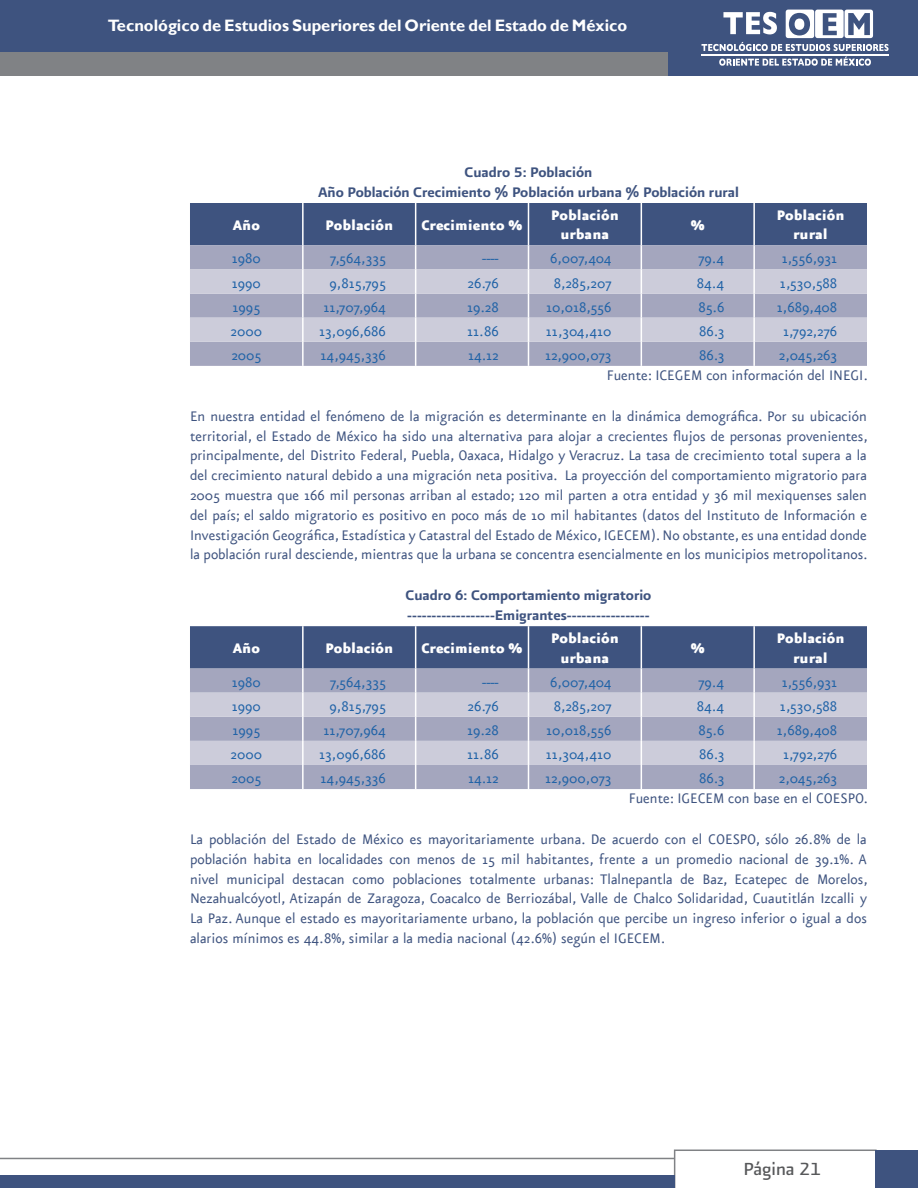
<style>
.page{position:relative;width:918px;height:1188px;background:#fff}
.page>*{position:absolute;margin:0;border:0;box-sizing:border-box;transform-origin:0 0}
.t1{font:21px "Presidencia Base";color:#57585a}
.Párrafo_normal{font:16.5px/19.8px "Eureka Sans";color:#3e537f;text-align:justify}
.t2{font:16.5px "Eureka Sans";color:#2163a7}
.Párrafo_normal-2{font:16.5px "Presidencia Firme";color:#3e537f}
.t3{font:900 16.5px/19.8px "Eureka Sans";color:#fff;text-align:center}
.t4{font:700 16.5px "Gill Sans";color:#fff}
</style>
<div class="page">
<div style="left:0;top:43px;width:667px;height:33px;background:#808285"></div>
<svg style="left:674px;top:1150px;width:202px;height:38px"></svg>
<div style="left:876px;top:1150px;width:42px;height:38px;background:#3e537f"></div>
<div style="left:0;top:1175px;width:675px;height:13px;background:#3e537f"></div>
<hr style="left:0;top:1158px;width:675px;height:1px;background:#808285">
<div style="left:0;top:0;width:918px;height:51px;background:#3e537f"></div>
<div style="left:668px;top:42px;width:250px;height:34px;background:#3e537f"></div>
<svg style="left:719px;top:57px;width:152px;height:9px"></svg>
<hr style="left:701px;top:54px;width:188px;height:1px;background:#fff">
<svg style="left:701px;top:10px;width:188px;height:41px"></svg>
<svg style="left:190px;top:203px;width:677px;height:163px;background:#979db7"></svg>
<hr style="left:753px;top:342px;width:2px;height:24px;background:#fff">
<svg style="left:190px;top:626px;width:677px;height:163px;background:#979db7"></svg>
<hr style="left:753px;top:765px;width:2px;height:24px;background:#fff">
<p class="t4" style="left:108px;top:15px;width:521px">Tecnológico de Estudios Superiores del Oriente del Estado de México</p>
<p class="Párrafo_normal-2" style="left:465px;top:163px;width:129px">Cuadro 5: Población</p>
<p class="Párrafo_normal-2" style="left:318px;top:183px;width:422px">Año Población Crecimiento % Población urbana % Población rural</p>
<p class="t3" style="left:233px;top:215px;width:29px">Año</p>
<p class="t3" style="left:325px;top:215px;width:69px">Población</p>
<p class="t3" style="left:422px;top:215px;width:102px">Crecimiento %</p>
<p class="t3" style="left:551px;top:205px;width:69px">Población urbana</p>
<p class="t3" style="left:691px;top:215px;width:15px">%</p>
<p class="t3" style="left:777px;top:205px;width:69px">Población rural</p>
<p class="t2" style="left:232px;top:251px;width:31px">1980</p>
<p class="t2" style="left:330px;top:251px;width:57px">7,564,335</p>
<p class="t2" style="left:482px;top:251px;width:18px">----</p>
<p class="t2" style="left:550px;top:251px;width:63px">6,007,404</p>
<p class="t2" style="left:698px;top:251px;width:28px">79.4</p>
<p class="t2" style="left:782px;top:251px;width:57px">1,556,931</p>
<p class="t2" style="left:232px;top:275px;width:31px">1990</p>
<p class="t2" style="left:329px;top:275px;width:58px">9,815,795</p>
<p class="t2" style="left:468px;top:275px;width:33px">26.76</p>
<p class="t2" style="left:554px;top:275px;width:59px">8,285,207</p>
<p class="t2" style="left:697px;top:275px;width:29px">84.4</p>
<p class="t2" style="left:780px;top:275px;width:59px">1,530,588</p>
<p class="t2" style="left:233px;top:299px;width:29px">1995</p>
<p class="t2" style="left:323px;top:299px;width:64px">11,707,964</p>
<p class="t2" style="left:467px;top:299px;width:33px">19.28</p>
<p class="t2" style="left:546px;top:299px;width:67px">10,018,556</p>
<p class="t2" style="left:698px;top:299px;width:27px">85.6</p>
<p class="t2" style="left:777px;top:299px;width:62px">1,689,408</p>
<p class="t2" style="left:231px;top:323px;width:33px">2000</p>
<p class="t2" style="left:319px;top:323px;width:68px">13,096,686</p>
<p class="t2" style="left:467px;top:323px;width:33px">11.86</p>
<p class="t2" style="left:546px;top:323px;width:67px">11,304,410</p>
<p class="t2" style="left:699px;top:323px;width:27px">86.3</p>
<p class="t2" style="left:783px;top:323px;width:56px">1,792,276</p>
<p class="t2" style="left:231px;top:347px;width:32px">2005</p>
<p class="t2" style="left:321px;top:347px;width:67px">14,945,336</p>
<p class="t2" style="left:468px;top:347px;width:32px">14.12</p>
<p class="t2" style="left:545px;top:347px;width:68px">12,900,073</p>
<p class="t2" style="left:699px;top:347px;width:27px">86.3</p>
<p class="t2" style="left:779px;top:347px;width:60px">2,045,263</p>
<p class="Párrafo_normal" style="left:607px;top:366px;width:262px">Fuente: ICEGEM con información del INEGI.</p>
<p class="Párrafo_normal" style="left:190px;top:407px;width:679px">En nuestra entidad el fenómeno de la migración es determinante en la dinámica demográfica. Por su ubicación territorial, el Estado de México ha sido una alternativa para alojar a crecientes flujos de personas provenientes, principalmente, del Distrito Federal, Puebla, Oaxaca, Hidalgo y Veracruz. La tasa de crecimiento total supera a la del crecimiento natural debido a una migración neta positiva. La proyección del comportamiento migratorio para 2005 muestra que 166 mil personas arriban al estado; 120 mil parten a otra entidad y 36 mil mexiquenses salen del país; el saldo migratorio es positivo en poco más de 10 mil habitantes (datos del Instituto de Información e Investigación Geográfica, Estadística y Catastral del Estado de México, IGECEM). No obstante, es una entidad donde la población rural desciende, mientras que la urbana se concentra esencialmente en los municipios metropolitanos.</p>
<p class="Párrafo_normal-2" style="left:405px;top:586px;width:248px">Cuadro 6: Comportamiento migratorio</p>
<p class="Párrafo_normal-2" style="left:407px;top:606px;width:244px">------------------Emigrantes-----------------</p>
<p class="t3" style="left:233px;top:638px;width:29px">Año</p>
<p class="t3" style="left:325px;top:638px;width:69px">Población</p>
<p class="t3" style="left:422px;top:638px;width:102px">Crecimiento %</p>
<p class="t3" style="left:551px;top:629px;width:69px">Población urbana</p>
<p class="t3" style="left:691px;top:638px;width:15px">%</p>
<p class="t3" style="left:777px;top:629px;width:69px">Población rural</p>
<p class="t2" style="left:232px;top:674px;width:31px">1980</p>
<p class="t2" style="left:330px;top:674px;width:57px">7,564,335</p>
<p class="t2" style="left:482px;top:674px;width:18px">----</p>
<p class="t2" style="left:550px;top:674px;width:63px">6,007,404</p>
<p class="t2" style="left:698px;top:674px;width:28px">79.4</p>
<p class="t2" style="left:782px;top:674px;width:57px">1,556,931</p>
<p class="t2" style="left:232px;top:698px;width:31px">1990</p>
<p class="t2" style="left:329px;top:698px;width:58px">9,815,795</p>
<p class="t2" style="left:468px;top:698px;width:33px">26.76</p>
<p class="t2" style="left:554px;top:698px;width:59px">8,285,207</p>
<p class="t2" style="left:697px;top:698px;width:29px">84.4</p>
<p class="t2" style="left:780px;top:698px;width:59px">1,530,588</p>
<p class="t2" style="left:233px;top:722px;width:29px">1995</p>
<p class="t2" style="left:323px;top:722px;width:64px">11,707,964</p>
<p class="t2" style="left:467px;top:722px;width:33px">19.28</p>
<p class="t2" style="left:546px;top:722px;width:67px">10,018,556</p>
<p class="t2" style="left:698px;top:722px;width:27px">85.6</p>
<p class="t2" style="left:777px;top:722px;width:62px">1,689,408</p>
<p class="t2" style="left:231px;top:746px;width:33px">2000</p>
<p class="t2" style="left:319px;top:746px;width:68px">13,096,686</p>
<p class="t2" style="left:467px;top:746px;width:33px">11.86</p>
<p class="t2" style="left:546px;top:746px;width:67px">11,304,410</p>
<p class="t2" style="left:699px;top:746px;width:27px">86.3</p>
<p class="t2" style="left:783px;top:746px;width:56px">1,792,276</p>
<p class="t2" style="left:231px;top:771px;width:32px">2005</p>
<p class="t2" style="left:321px;top:771px;width:67px">14,945,336</p>
<p class="t2" style="left:468px;top:771px;width:32px">14.12</p>
<p class="t2" style="left:545px;top:771px;width:68px">12,900,073</p>
<p class="t2" style="left:699px;top:771px;width:27px">86.3</p>
<p class="t2" style="left:779px;top:771px;width:60px">2,045,263</p>
<p class="Párrafo_normal" style="left:629px;top:789px;width:240px">Fuente: IGECEM con base en el COESPO.</p>
<p class="Párrafo_normal" style="left:190px;top:830px;width:679px">La población del Estado de México es mayoritariamente urbana. De acuerdo con el COESPO, sólo 26.8% de la población habita en localidades con menos de 15 mil habitantes, frente a un promedio nacional de 39.1%. A nivel municipal destacan como poblaciones totalmente urbanas: Tlalnepantla de Baz, Ecatepec de Morelos, Nezahualcóyotl, Atizapán de Zaragoza, Coacalco de Berriozábal, Valle de Chalco Solidaridad, Cuautitlán Izcalli y La Paz. Aunque el estado es mayoritariamente urbano, la población que percibe un ingreso inferior o igual a dos alarios mínimos es 44.8%, similar a la media nacional (42.6%) según el IGECEM.</p>
<p class="t1" style="left:743px;top:1157px;width:79px">Página 21</p>
</div>
